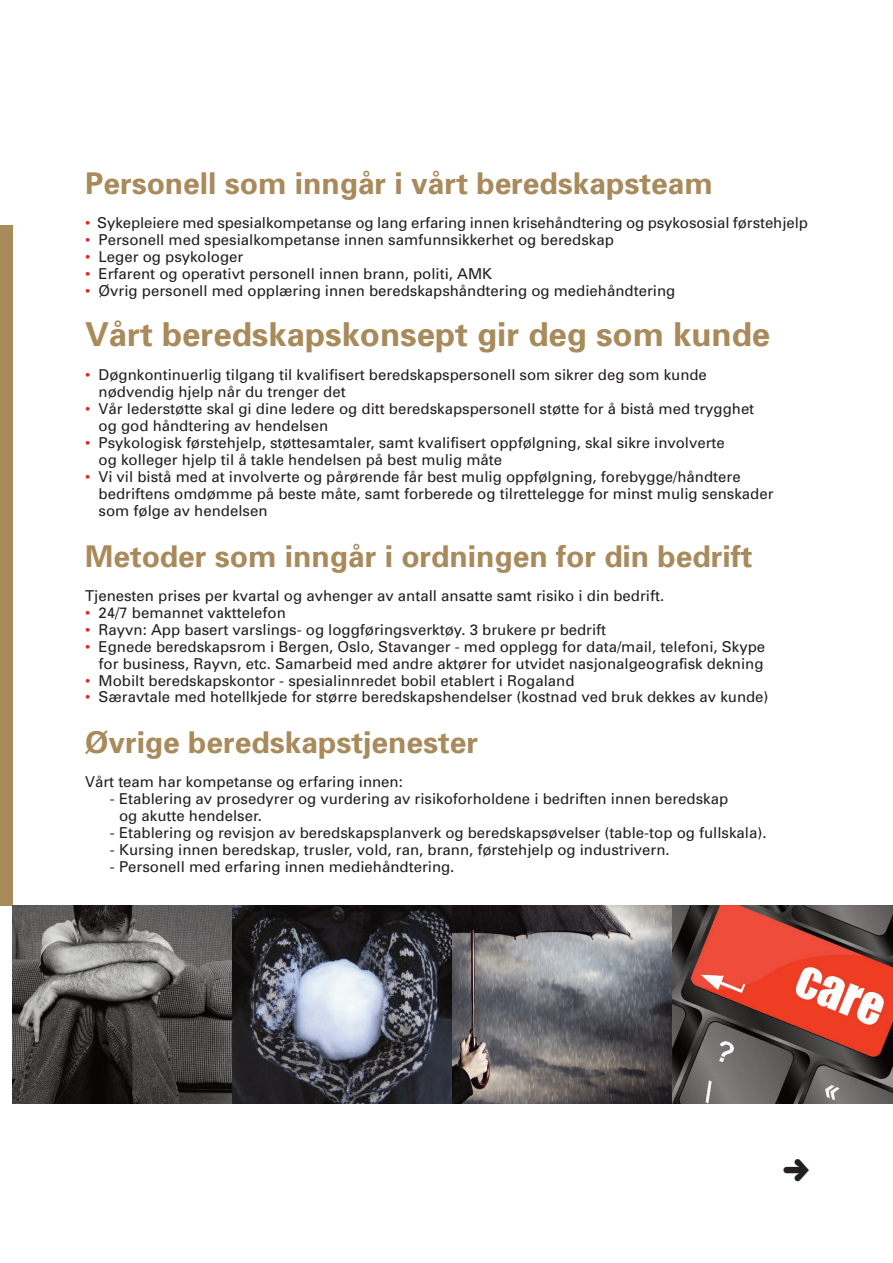
<style>
.page{position:relative;width:893px;height:1263px;background:#fff}
.page>*{position:absolute;margin:0;border:0;box-sizing:border-box;transform-origin:0 0}
.t1{font:700 33px "Univers";color:#a88a5b}
.t2{font:700 30px "Univers";color:#a88a5b}
.t3{font:15px "Univers";color:#231f20}
.s1{color:#ee1d23}
.s2{color:#fff}
</style>
<div class="page">
<div style="left:0;top:225px;width:13px;height:681px;background:#a88a5b"></div>
<img style="left:13px;top:906px;width:880px;height:197px">
<h2 class="t2" style="left:85px;top:172px;width:629px">Personell som inngår i vårt beredskapsteam</h2>
<p class="t3" style="left:85px;top:217px;width:724px"><span class="s1">•</span> Sykepleiere med spesialkompetanse og lang erfaring innen krisehåndtering og psykososial førstehjelp</p>
<p class="t3" style="left:85px;top:234px;width:530px"><span class="s1">•</span> Personell med spesialkompetanse innen samfunnsikkerhet og beredskap</p>
<p class="t3" style="left:85px;top:251px;width:160px"><span class="s1">•</span> Leger og psykologer</p>
<p class="t3" style="left:85px;top:268px;width:409px"><span class="s1">•</span> Erfarent og operativt personell innen brann, politi, AMK</p>
<p class="t3" style="left:85px;top:285px;width:592px"><span class="s1">•</span> Øvrig personell med opplæring innen beredskapshåndtering og mediehåndtering</p>
<h1 class="t1" style="left:85px;top:323px;width:687px">Vårt beredskapskonsept gir deg som kunde</h1>
<p class="t3" style="left:85px;top:369px;width:623px"><span class="s1">•</span> Døgnkontinuerlig tilgang til kvalifisert beredskapspersonell som sikrer deg som kunde</p>
<p class="t3" style="left:85px;top:386px;width:262px"><span class="s2">•</span> nødvendig hjelp når du trenger det</p>
<p class="t3" style="left:85px;top:403px;width:671px"><span class="s1">•</span> Vår lederstøtte skal gi dine ledere og ditt beredskapspersonell støtte for å bistå med trygghet</p>
<p class="t3" style="left:85px;top:420px;width:245px"><span class="s2">•</span> og god håndtering av hendelsen</p>
<p class="t3" style="left:85px;top:437px;width:641px"><span class="s1">•</span> Psykologisk førstehjelp, støttesamtaler, samt kvalifisert oppfølgning, skal sikre involverte</p>
<p class="t3" style="left:85px;top:454px;width:419px"><span class="s2">•</span> og kolleger hjelp til å takle hendelsen på best mulig måte</p>
<p class="t3" style="left:85px;top:471px;width:657px"><span class="s1">•</span> Vi vil bistå med at involverte og pårørende får best mulig oppfølgning, forebygge/håndtere</p>
<p class="t3" style="left:85px;top:488px;width:690px"><span class="s2">•</span> bedriftens omdømme på beste måte, samt forberede og tilrettelegge for minst mulig senskader</p>
<p class="t3" style="left:85px;top:505px;width:184px"><span class="s2">•</span> som følge av hendelsen</p>
<h2 class="t2" style="left:85px;top:545px;width:669px">Metoder som inngår i ordningen for din bedrift</h2>
<p class="t3" style="left:85px;top:590px;width:581px">Tjenesten prises per kvartal og avhenger av antall ansatte samt risiko i din bedrift.</p>
<p class="t3" style="left:85px;top:607px;width:202px"><span class="s1">•</span> 24/7 bemannet vakttelefon</p>
<p class="t3" style="left:85px;top:624px;width:523px"><span class="s1">•</span> Rayvn: App basert varslings- og loggføringsverktøy. 3 brukere pr bedrift</p>
<p class="t3" style="left:85px;top:641px;width:682px"><span class="s1">•</span> Egnede beredskapsrom i Bergen, Oslo, Stavanger - med opplegg for data/mail, telefoni, Skype</p>
<p class="t3" style="left:85px;top:658px;width:680px"><span class="s2">•</span> for business, Rayvn, etc. Samarbeid med andre aktører for utvidet nasjonalgeografisk dekning</p>
<p class="t3" style="left:85px;top:675px;width:491px"><span class="s1">•</span> Mobilt beredskapskontor - spesialinnredet bobil etablert i Rogaland</p>
<p class="t3" style="left:85px;top:692px;width:685px"><span class="s1">•</span> Særavtale med hotellkjede for større beredskapshendelser (kostnad ved bruk dekkes av kunde)</p>
<h2 class="t2" style="left:85px;top:732px;width:394px">Øvrige beredskapstjenester</h2>
<p class="t3" style="left:85px;top:776px;width:319px">Vårt team har kompetanse og erfaring innen:</p>
<p class="t3" style="left:110px;top:793px;width:620px">- Etablering av prosedyrer og vurdering av risikoforholdene i bedriften innen beredskap</p>
<p class="t3" style="left:110px;top:810px;width:153px"><span class="s2">-</span> og akutte hendelser.</p>
<p class="t3" style="left:110px;top:827px;width:658px">- Etablering og revisjon av beredskapsplanverk og beredskapsøvelser (table-top og fullskala).</p>
<p class="t3" style="left:110px;top:844px;width:561px">- Kursing innen beredskap, trusler, vold, ran, brann, førstehjelp og industrivern.</p>
<p class="t3" style="left:110px;top:861px;width:346px">- Personell med erfaring innen mediehåndtering.</p>
</div>
